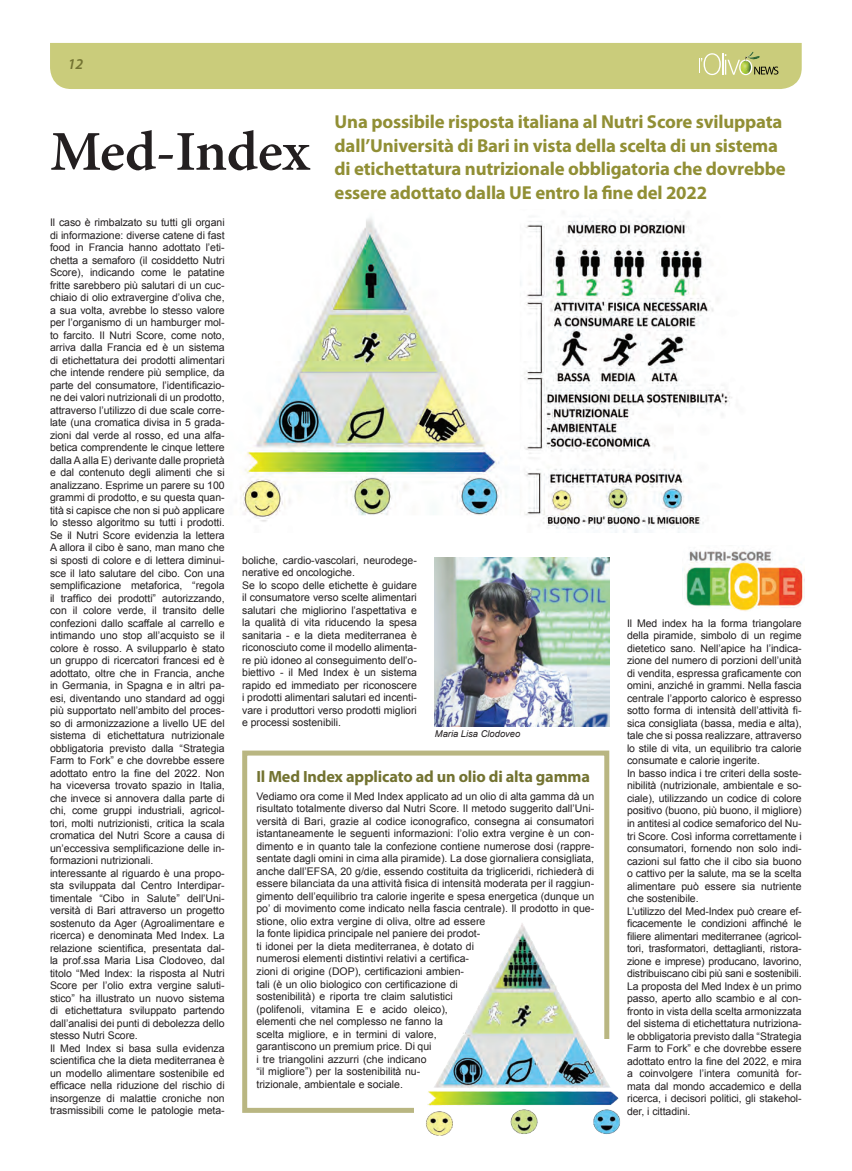
<style>
.page{position:relative;width:852px;height:1171px;background:#fff}
.page>*{position:absolute;margin:0;border:0;box-sizing:border-box;transform-origin:0 0}
.t1{font:600 56.25px "Minion Pro";letter-spacing:-.01em;color:#231f20}
.t2{font:700 18.75px/23.8px "Myriad Pro";letter-spacing:-.01em;color:#918f35}
.t3{font:700 16.25px "Myriad Pro";letter-spacing:-.01em;color:#737331}
.t4{font:italic 600 15px "Myriad Pro";color:#737331}
.t5{font:10.5px/12.5px "Arial";letter-spacing:-.005em;color:#231f20}
.t6{font:italic 9.38px "Arial";color:#231f20}
</style>
<div class="page">
<img style="left:240px;top:212px;width:492px;height:320px">
<div style="left:242px;top:750px;width:367px;height:362px;background:#fff;border:5px solid #b9b682"></div>
<div style="left:50px;top:43px;width:751px;height:46px;background:#cacc7b"></div>
<img style="left:682px;top:551px;width:121px;height:60px">
<img style="left:434px;top:557px;width:175px;height:169px">
<img style="left:401px;top:911px;width:219px;height:225px">
<h3 class="t4" style="left:68px;top:56px;width:17px">12</h3>
<h1 class="t1" style="left:50px;top:113px;width:261px">Med-Index</h1>
<h2 class="t2" style="left:334px;top:110px;width:452px">Una possibile risposta italiana al Nutri Score sviluppata dall’Università di Bari in vista della scelta di un sistema di etichettatura nutrizionale obbligatoria che dovrebbe essere adottato dalla UE entro la fine del 2022</h2>
<p class="t5" style="left:50px;top:216px;width:176px">Il caso è rimbalzato su tutti gli organi di informazione: diverse catene di fast food in Francia hanno adottato l’eti&shy;chetta a semaforo (il cosiddetto Nutri Score), indicando come le patatine fritte sarebbero più salutari di un cuc&shy;chiaio di olio extravergine d’oliva che, a sua volta, avrebbe lo stesso valore per l’organismo di un hamburger mol&shy;to farcito. Il Nutri Score, come noto, arriva dalla Francia ed è un sistema di etichettatura dei prodotti alimentari che intende rendere più semplice, da parte del consumatore, l’identificazio&shy;ne dei valori nutrizionali di un prodotto, attraverso l’utilizzo di due scale corre&shy;late (una cromatica divisa in 5 grada&shy;zioni dal verde al rosso, ed una alfa&shy;betica comprendente le cinque lettere dalla A alla E) derivante dalle proprietà e dal contenuto degli alimenti che si analizzano. Esprime un parere su 100 grammi di prodotto, e su questa quan&shy;tità si capisce che non si può applicare lo stesso algoritmo su tutti i prodotti.<br>Se il Nutri Score evidenzia la lettera A allora il cibo è sano, man mano che si sposti di colore e di lettera diminui&shy;sce il lato salutare del cibo. Con una semplificazione metaforica, “regola il traffico dei prodotti” autorizzando, con il colore verde, il transito delle confezioni dallo scaffale al carrello e intimando uno stop all’acquisto se il colore è rosso. A svilupparlo è stato un gruppo di ricercatori francesi ed è adottato, oltre che in Francia, anche in Germania, in Spagna e in altri pa&shy;esi, diventando uno standard ad oggi più supportato nell’ambito del proces&shy;so di armonizzazione a livello UE del sistema di etichettatura nutrizionale obbligatoria previsto dalla “Strategia Farm to Fork” e che dovrebbe essere adottato entro la fine del 2022. Non ha viceversa trovato spazio in Italia, che invece si annovera dalla parte di chi, come gruppi industriali, agricol&shy;tori, molti nutrizionisti, critica la scala cromatica del Nutri Score a causa di un’eccessiva semplificazione delle in&shy;formazioni nutrizionali.<br>interessante al riguardo è una propo&shy;sta sviluppata dal Centro Interdipar&shy;timentale “Cibo in Salute” dell’Uni&shy;versità di Bari attraverso un progetto sostenuto da Ager (Agroalimentare e ricerca) e denominata Med Index. La relazione scientifica, presentata dal&shy;la prof.ssa Maria Lisa Clodoveo, dal titolo “Med Index: la risposta al Nutri Score per l’olio extra vergine saluti&shy;stico” ha illustrato un nuovo sistema di etichettatura sviluppato partendo dall’analisi dei punti di debolezza dello stesso Nutri Score.<br>Il Med Index si basa sulla evidenza scientifica che la dieta mediterranea è un modello alimentare sostenibile ed efficace nella riduzione del rischio di insorgenze di malattie croniche non trasmissibili come le patologie meta-</p>
<p class="t5" style="left:242px;top:554px;width:176px">boliche, cardio-vascolari, neurodege&shy;nerative ed oncologiche.<br>Se lo scopo delle etichette è guidare il consumatore verso scelte alimentari salutari che migliorino l’aspettativa e la qualità di vita riducendo la spesa sanitaria - e la dieta mediterranea è riconosciuto come il modello alimenta&shy;re più idoneo al conseguimento dell’o&shy;biettivo - il Med Index è un sistema rapido ed immediato per riconoscere i prodotti alimentari salutari ed incenti&shy;vare i produttori verso prodotti migliori e processi sostenibili.</p>
<p class="t6" style="left:434px;top:727px;width:87px">Maria Lisa Clodoveo</p>
<h3 class="t3" style="left:256px;top:767px;width:335px">Il Med Index applicato ad un olio di alta gamma</h3>
<p class="t5" style="left:256px;top:789px;width:339px">Vediamo ora come il Med Index applicato ad un olio di alta gamma dà un risultato totalmente diverso dal Nutri Score. Il metodo suggerito dall’Uni&shy;versità di Bari, grazie al codice iconografico, consegna ai consumatori istantaneamente le seguenti informazioni: l’olio extra vergine è un con&shy;dimento e in quanto tale la confezione contiene numerose dosi (rappre&shy;sentate dagli omini in cima alla piramide). La dose giornaliera consigliata, anche dall’EFSA, 20 g/die, essendo costituita da trigliceridi, richiederà di essere bilanciata da una attività fisica di intensità moderata per il raggiun&shy;gimento dell’equilibrio tra calorie ingerite e spesa energetica (dunque un po’ di movimento come indicato nella fascia centrale). Il prodotto in que&shy;stione, olio extra vergine di oliva, oltre ad essere<br>la fonte lipidica principale nel paniere dei prodot-<br>ti idonei per la dieta mediterranea, è dotato di<br>numerosi elementi distintivi relativi a certifica-<br>zioni di origine (DOP), certificazioni ambien-<br>tali (è un olio biologico con certificazione di<br>sostenibilità) e riporta tre claim salutistici<br>(polifenoli, vitamina E e acido oleico),<br>elementi che nel complesso ne fanno la<br>scelta migliore, e in termini di valore,<br>garantiscono un premium price. Di qui<br>i tre triangolini azzurri (che indicano<br>“il migliore”) per la sostenibilità nu-<br>trizionale, ambientale e sociale.</p>
<p class="t5" style="left:626px;top:617px;width:176px">Il Med index ha la forma triangolare della piramide, simbolo di un regime dietetico sano. Nell’apice ha l’indica&shy;zione del numero di porzioni dell’unità di vendita, espressa graficamente con omini, anziché in grammi. Nella fascia centrale l’apporto calorico è espresso sotto forma di intensità dell’attività fi&shy;sica consigliata (bassa, media e alta), tale che si possa realizzare, attraverso lo stile di vita, un equilibrio tra calorie consumate e calorie ingerite.<br>In basso indica i tre criteri della soste&shy;nibilità (nutrizionale, ambientale e so&shy;ciale), utilizzando un codice di colore positivo (buono, più buono, il migliore) in antitesi al codice semaforico del Nu&shy;tri Score. Così informa correttamente i consumatori, fornendo non solo indi&shy;cazioni sul fatto che il cibo sia buono o cattivo per la salute, ma se la scelta alimentare può essere sia nutriente che sostenibile.<br>L’utilizzo del Med-Index può creare ef&shy;ficacemente le condizioni affinché le filiere alimentari mediterranee (agricol&shy;tori, trasformatori, dettaglianti, ristora&shy;zione e imprese) producano, lavorino, distribuiscano cibi più sani e sostenibili.<br>La proposta del Med Index è un primo passo, aperto allo scambio e al con&shy;fronto in vista della scelta armonizzata del sistema di etichettatura nutriziona&shy;le obbligatoria previsto dalla “Strategia Farm to Fork” e che dovrebbe essere adottato entro la fine del 2022, e mira a coinvolgere l’intera comunità for&shy;mata dal mondo accademico e della ricerca, i decisori politici, gli stakehol&shy;der, i cittadini.</p>
</div>
